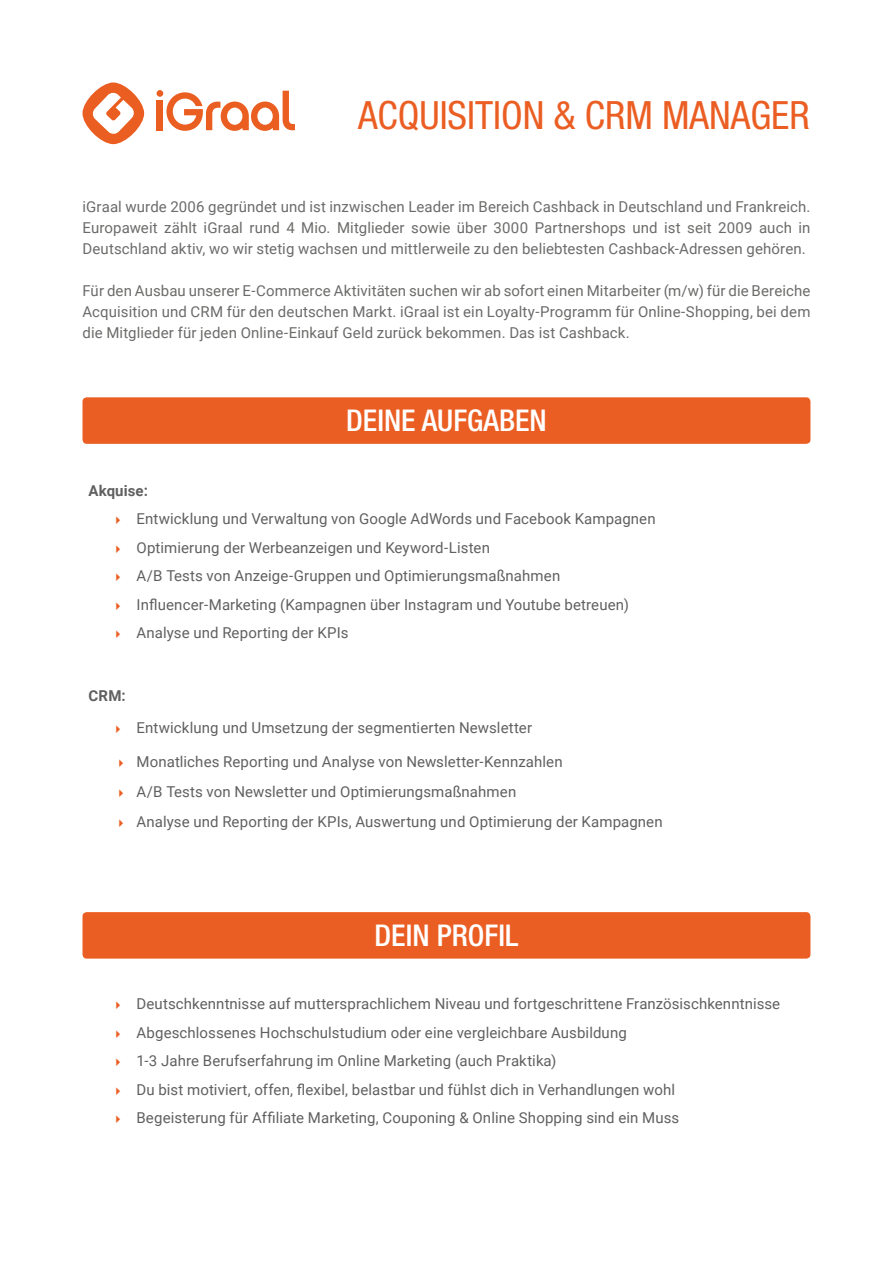
<style>
.page{position:relative;width:893px;height:1263px;background:#fff}
.page>*{position:absolute;margin:0;border:0;box-sizing:border-box;transform-origin:0 0}
.t1{font:condensed 39px "Helvetica Neue LT Std";color:#eb5e23}
.t2{font:500 condensed 30px "Helvetica Neue LT Std";color:#fff}
.t3{font:15px/28.5px "Roboto";letter-spacing:.005em;color:#606060}
.t4{font:15px/21px "Roboto";letter-spacing:.005em;color:#6c6b6a;text-align:justify}
.t5{font:700 15px "Roboto";letter-spacing:.01em;color:#606060}
</style>
<div class="page">
<div style="left:82px;top:397px;width:728px;height:47px;background:#eb5e23;border-radius:4px"></div>
<div style="left:82px;top:912px;width:728px;height:47px;background:#eb5e23;border-radius:4px"></div>
<svg style="left:82px;top:83px;width:62px;height:61px"></svg>
<div style="left:157px;top:100px;width:6px;height:30px;background:#eb5e21"></div>
<svg style="left:166px;top:91px;width:129px;height:40px"></svg>
<div style="left:157px;top:90px;width:6px;height:7px;background:#eb5e21;border-radius:50%"></div>
<h1 class="t1" style="left:358px;top:93px;width:453px">ACQUISITION &amp; CRM MANAGER</h1>
<p class="t4" style="left:82px;top:196px;width:729px">iGraal wurde 2006 gegründet und ist inzwischen Leader im Bereich Cashback in Deutschland und Frankreich.<br>Europaweit zählt iGraal rund 4 Mio. Mitglieder sowie über 3000 Partnershops und ist seit 2009 auch in Deutschland aktiv, wo wir stetig wachsen und mittlerweile zu den beliebtesten Cashback-Adressen gehören.</p>
<p class="t4" style="left:82px;top:280px;width:729px">Für den Ausbau unserer E-Commerce Aktivitäten suchen wir ab sofort einen Mitarbeiter (m/w) für die Bereiche Acquisition und CRM für den deutschen Markt. iGraal ist ein Loyalty-Programm für Online-Shopping, bei dem die Mitglieder für jeden Online-Einkauf Geld zurück bekommen. Das ist Cashback.</p>
<h2 class="t2" style="left:346px;top:403px;width:202px">DEINE AUFGABEN</h2>
<p class="t5" style="left:88px;top:480px;width:61px">Akquise:</p>
<p class="t3" style="left:136px;top:504px;width:521px">Entwicklung und Verwaltung von Google AdWords und Facebook Kampagnen Optimierung der Werbeanzeigen und Keyword-Listen<br>A/B Tests von Anzeige-Gruppen und Optimierungsmaßnahmen Influencer-Marketing (Kampagnen über Instagram und Youtube betreuen)<br>Analyse und Reporting der KPIs</p>
<p class="t5" style="left:88px;top:685px;width:39px">CRM:</p>
<p class="t3" style="left:136px;top:713px;width:397px">Entwicklung und Umsetzung der segmentierten Newsletter</p>
<p class="t3" style="left:136px;top:746px;width:528px;line-height:30px">Monatliches Reporting und Analyse von Newsletter-Kennzahlen<br>A/B Tests von Newsletter und Optimierungsmaßnahmen<br>Analyse und Reporting der KPIs, Auswertung und Optimierung der Kampagnen</p>
<h2 class="t2" style="left:375px;top:917px;width:145px">DEIN PROFIL</h2>
<p class="t3" style="left:136px;top:989px;width:645px">Deutschkenntnisse auf muttersprachlichem Niveau und fortgeschrittene Französischkenntnisse Abgeschlossenes Hochschulstudium oder eine vergleichbare Ausbildung<br>1-3 Jahre Berufserfahrung im Online Marketing (auch Praktika)<br>Du bist motiviert, offen, flexibel, belastbar und fühlst dich in Verhandlungen wohl<br>Begeisterung für Affiliate Marketing, Couponing &amp; Online Shopping sind ein Muss</p>
</div>
